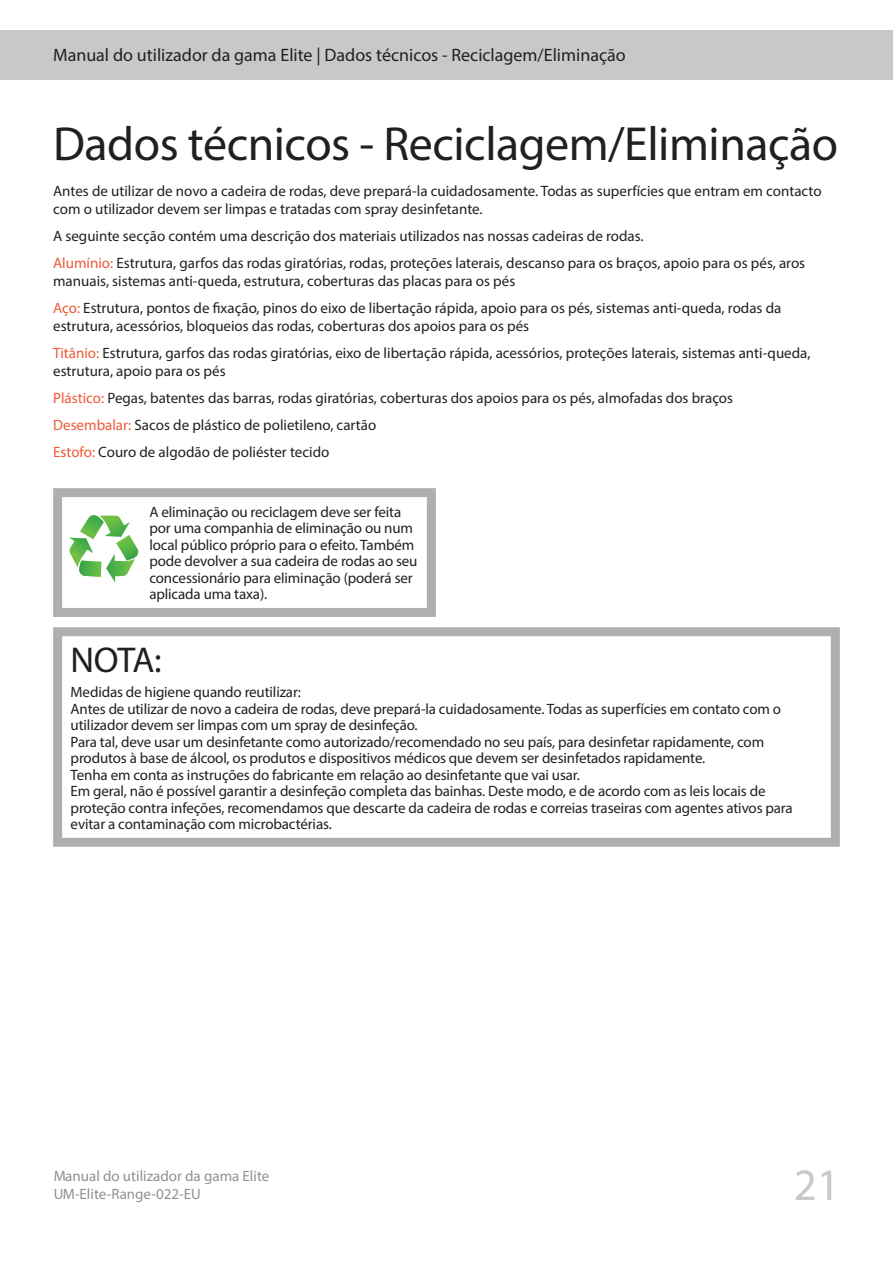
<style>
.page{position:relative;width:893px;height:1263px;background:#fff}
.page>*{position:absolute;margin:0;border:0;box-sizing:border-box;transform-origin:0 0}
.Heading_1{font:48px "Myriad Pro";letter-spacing:-.01em;color:#231f20}
.t1{font:45px "Myriad Pro";color:#c8c8c8}
.Box_Heading{font:36px "Myriad Pro";color:#231f20}
.t2{font:18px "Myriad Pro";color:#231f20}
.Box_Text_10_11{font:15px/16.5px "Myriad Pro";letter-spacing:-.01em;color:#231f20}
.Internal_Heading_-_R{font:15px/18px "Myriad Pro";color:#231f20}
.s1{color:#f05937}
</style>
<div class="page">
<div style="left:0;top:31px;width:893px;height:49px;background:#c8c8c8"></div>
<div style="left:53px;top:627px;width:787px;height:220px;border:9px solid #afafaf"></div>
<div style="left:53px;top:488px;width:383px;height:129px;border:9px solid #afafaf"></div>
<svg style="left:69px;top:515px;width:69px;height:68px"></svg>
<p class="t2" style="left:53px;top:44px;width:574px">Manual do utilizador da gama Elite | Dados técnicos - Reciclagem/Eliminação</p>
<p class="Heading_1" style="left:53px;top:114px;width:786px">Dados técnicos - Reciclagem/Eliminação</p>
<p class="Internal_Heading_-_R" style="left:53px;top:182px;width:770px">Antes de utilizar de novo a cadeira de rodas, deve prepará-la cuidadosamente. Todas as superfícies que entram em contacto com o utilizador devem ser limpas e tratadas com spray desinfetante.</p>
<p class="Box_Text_10_11" style="left:53px;top:228px;width:592px">A seguinte secção contém uma descrição dos materiais utilizados nas nossas cadeiras de rodas.</p>
<p class="Box_Text_10_11" style="left:53px;top:254px;width:754px;line-height:18px"><span class="s1">Alumínio:</span> Estrutura, garfos das rodas giratórias, rodas, proteções laterais, descanso para os braços, apoio para os pés, aros manuais, sistemas anti-queda, estrutura, coberturas das placas para os pés</p>
<p class="Box_Text_10_11" style="left:53px;top:299px;width:730px;line-height:18px"><span class="s1">Aço:</span> Estrutura, pontos de fixação, pinos do eixo de libertação rápida, apoio para os pés, sistemas anti-queda, rodas da estrutura, acessórios, bloqueios das rodas, coberturas dos apoios para os pés</p>
<p class="Box_Text_10_11" style="left:53px;top:344px;width:759px;line-height:18px"><span class="s1">Titânio:</span> Estrutura, garfos das rodas giratórias, eixo de libertação rápida, acessórios, proteções laterais, sistemas anti-queda, estrutura, apoio para os pés</p>
<p class="Box_Text_10_11" style="left:53px;top:390px;width:681px"><span class="s1">Plástico:</span> Pegas, batentes das barras, rodas giratórias, coberturas dos apoios para os pés, almofadas dos braços</p>
<p class="Box_Text_10_11" style="left:53px;top:417px;width:325px"><span class="s1">Desembalar:</span> Sacos de plástico de polietileno, cartão</p>
<p class="Box_Text_10_11" style="left:53px;top:444px;width:278px"><span class="s1">Estofo:</span> Couro de algodão de poliéster tecido</p>
<p class="Box_Text_10_11" style="left:149px;top:503px;width:270px">A eliminação ou reciclagem deve ser feita por uma companhia de eliminação ou num local público próprio para o efeito. Também pode devolver a sua cadeira de rodas ao seu concessionário para eliminação (poderá ser aplicada uma taxa).</p>
<p class="Box_Heading" style="left:71px;top:637px;width:92px">NOTA:</p>
<p class="Box_Text_10_11" style="left:71px;top:684px;width:232px">Medidas de higiene quando reutilizar:</p>
<p class="Box_Text_10_11" style="left:71px;top:700px;width:712px">Antes de utilizar de novo a cadeira de rodas, deve prepará-la cuidadosamente. Todas as superfícies em contato com o utilizador devem ser limpas com um spray de desinfeção.</p>
<p class="Box_Text_10_11" style="left:71px;top:733px;width:695px">Para tal, deve usar um desinfetante como autorizado/recomendado no seu país, para desinfetar rapidamente, com produtos à base de álcool, os produtos e dispositivos médicos que devem ser desinfetados rapidamente.</p>
<p class="Box_Text_10_11" style="left:71px;top:766px;width:511px">Tenha em conta as instruções do fabricante em relação ao desinfetante que vai usar.</p>
<p class="Box_Text_10_11" style="left:71px;top:783px;width:724px">Em geral, não é possível garantir a desinfeção completa das bainhas. Deste modo, e de acordo com as leis locais de proteção contra infeções, recomendamos que descarte da cadeira de rodas e correias traseiras com agentes ativos para evitar a contaminação com microbactérias.</p>
<p class="Box_Text_10_11" style="left:53px;top:1167px;width:218px;line-height:18px">Manual do utilizador da gama Elite<br>UM-Elite-Range-022-EU</p>
<h2 class="t1" style="left:794px;top:1157px;width:48px">21</h2>
</div>
